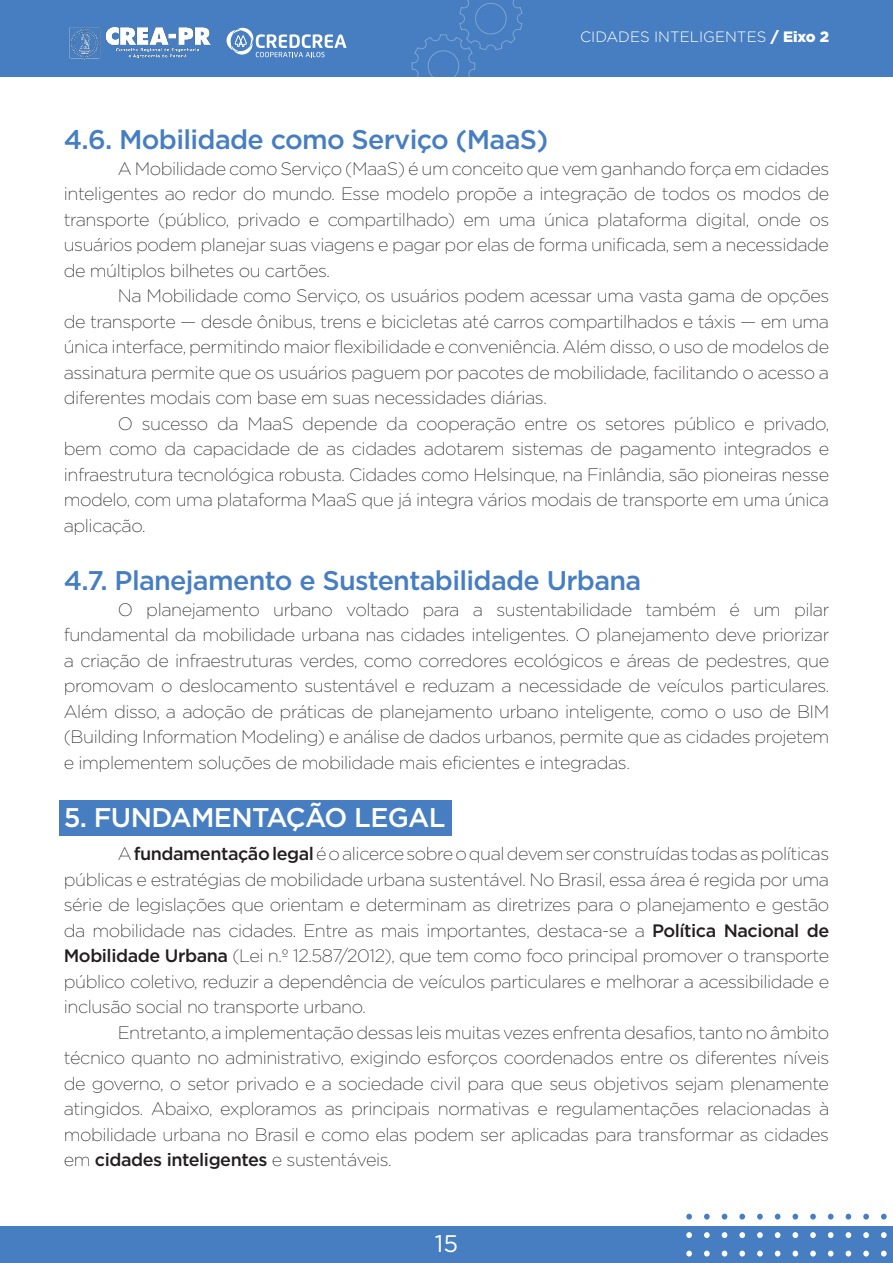
<style>
.page{position:relative;width:893px;height:1263px;background:#fff}
.page>*{position:absolute;margin:0;border:0;box-sizing:border-box;transform-origin:0 0}
.t1{font:500 27px "Gotham";letter-spacing:-.025em;color:#467ec1}
.t2{font:500 27px "Gotham";letter-spacing:-.025em;color:#fff}
.t3{font:24px "Gotham";color:#fff}
.t4{font:200 18px/25.5px "Gotham";letter-spacing:-.025em;color:#231f20;text-align:justify}
.t5{font:300 15px "Gotham";color:#fff}
.s1{font-weight:900}
.s2{font-weight:500}
</style>
<div class="page">
<div style="left:60px;top:800px;width:392px;height:35px;background:#467ec1"></div>
<div style="left:0;top:0;width:893px;height:77px;background:#467ec1"></div>
<div style="left:0;top:1226px;width:893px;height:37px;background:#467ec1"></div>
<svg style="left:412px;top:0;width:111px;height:77px"></svg>
<svg style="left:881px;top:1250px;width:6px;height:6px"></svg>
<svg style="left:863px;top:1250px;width:6px;height:6px"></svg>
<svg style="left:846px;top:1250px;width:5px;height:6px"></svg>
<svg style="left:828px;top:1250px;width:5px;height:6px"></svg>
<svg style="left:810px;top:1250px;width:6px;height:6px"></svg>
<svg style="left:792px;top:1250px;width:6px;height:6px"></svg>
<svg style="left:775px;top:1250px;width:5px;height:6px"></svg>
<svg style="left:757px;top:1250px;width:6px;height:6px"></svg>
<svg style="left:739px;top:1250px;width:6px;height:6px"></svg>
<svg style="left:722px;top:1250px;width:5px;height:6px"></svg>
<svg style="left:704px;top:1250px;width:6px;height:6px"></svg>
<svg style="left:686px;top:1250px;width:6px;height:6px"></svg>
<svg style="left:881px;top:1232px;width:6px;height:6px"></svg>
<svg style="left:863px;top:1232px;width:6px;height:6px"></svg>
<svg style="left:846px;top:1232px;width:5px;height:6px"></svg>
<svg style="left:828px;top:1232px;width:5px;height:6px"></svg>
<svg style="left:810px;top:1232px;width:6px;height:6px"></svg>
<svg style="left:792px;top:1232px;width:6px;height:6px"></svg>
<svg style="left:775px;top:1232px;width:5px;height:6px"></svg>
<svg style="left:757px;top:1232px;width:6px;height:6px"></svg>
<svg style="left:739px;top:1232px;width:6px;height:6px"></svg>
<svg style="left:722px;top:1232px;width:5px;height:6px"></svg>
<svg style="left:704px;top:1232px;width:6px;height:6px"></svg>
<svg style="left:686px;top:1232px;width:6px;height:6px"></svg>
<svg style="left:881px;top:1214px;width:6px;height:5px"></svg>
<svg style="left:863px;top:1214px;width:6px;height:5px"></svg>
<svg style="left:846px;top:1214px;width:5px;height:5px"></svg>
<svg style="left:828px;top:1214px;width:5px;height:5px"></svg>
<svg style="left:810px;top:1214px;width:6px;height:5px"></svg>
<svg style="left:792px;top:1214px;width:6px;height:5px"></svg>
<svg style="left:775px;top:1214px;width:5px;height:5px"></svg>
<svg style="left:757px;top:1214px;width:6px;height:5px"></svg>
<svg style="left:739px;top:1214px;width:6px;height:5px"></svg>
<svg style="left:722px;top:1214px;width:5px;height:5px"></svg>
<svg style="left:704px;top:1214px;width:6px;height:5px"></svg>
<svg style="left:686px;top:1214px;width:6px;height:5px"></svg>
<img style="left:69px;top:27px;width:142px;height:33px">
<svg style="left:227px;top:28px;width:120px;height:29px"></svg>
<p class="t5" style="left:580px;top:27px;width:250px">CIDADES INTELIGENTES <span class="s1">/ Eixo 2</span></p>
<h1 class="t1" style="left:64px;top:122px;width:486px">4.6. Mobilidade como Serviço (MaaS)</h1>
<p class="t4" style="left:64px;top:155px;width:767px;text-indent:54px">A Mobilidade como Serviço (MaaS) é um conceito que vem ganhando força em cidades inteligentes ao redor do mundo. Esse modelo propõe a integração de todos os modos de transporte (público, privado e compartilhado) em uma única plataforma digital, onde os usuários podem planejar suas viagens e pagar por elas de forma unificada, sem a necessidade de múltiplos bilhetes ou cartões.</p>
<p class="t4" style="left:64px;top:283px;width:767px;text-indent:54px">Na Mobilidade como Serviço, os usuários podem acessar uma vasta gama de opções de transporte — desde ônibus, trens e bicicletas até carros compartilhados e táxis — em uma única interface, permitindo maior flexibilidade e conveniência. Além disso, o uso de modelos de assinatura permite que os usuários paguem por pacotes de mobilidade, facilitando o acesso a diferentes modais com base em suas necessidades diárias.</p>
<p class="t4" style="left:64px;top:410px;width:767px;text-indent:54px">O sucesso da MaaS depende da cooperação entre os setores público e privado, bem como da capacidade de as cidades adotarem sistemas de pagamento integrados e infraestrutura tecnológica robusta. Cidades como Helsinque, na Finlândia, são pioneiras nesse modelo, com uma plataforma MaaS que já integra vários modais de transporte em uma única aplicação.</p>
<h1 class="t1" style="left:64px;top:563px;width:579px">4.7. Planejamento e Sustentabilidade Urbana</h1>
<p class="t4" style="left:64px;top:596px;width:767px;text-indent:54px">O planejamento urbano voltado para a sustentabilidade também é um pilar fundamental da mobilidade urbana nas cidades inteligentes. O planejamento deve priorizar a criação de infraestruturas verdes, como corredores ecológicos e áreas de pedestres, que promovam o deslocamento sustentável e reduzam a necessidade de veículos particulares.<br>Além disso, a adoção de práticas de planejamento urbano inteligente, como o uso de BIM (Building Information Modeling) e análise de dados urbanos, permite que as cidades projetem e implementem soluções de mobilidade mais eficientes e integradas.</p>
<h1 class="t2" style="left:64px;top:800px;width:383px">5. FUNDAMENTAÇÃO LEGAL</h1>
<p class="t4" style="left:64px;top:841px;width:767px;text-indent:54px">A <span class="s2">fundamentação legal</span> é o alicerce sobre o qual devem ser construídas todas as políticas públicas e estratégias de mobilidade urbana sustentável. No Brasil, essa área é regida por uma série de legislações que orientam e determinam as diretrizes para o planejamento e gestão da mobilidade nas cidades. Entre as mais importantes, destaca-se a <span class="s2">Política Nacional de Mobilidade Urbana</span> (Lei n.º 12.587/2012), que tem como foco principal promover o transporte público coletivo, reduzir a dependência de veículos particulares e melhorar a acessibilidade e inclusão social no transporte urbano.</p>
<p class="t4" style="left:64px;top:1019px;width:767px;text-indent:54px">Entretanto, a implementação dessas leis muitas vezes enfrenta desafios, tanto no âmbito técnico quanto no administrativo, exigindo esforços coordenados entre os diferentes níveis de governo, o setor privado e a sociedade civil para que seus objetivos sejam plenamente atingidos. Abaixo, exploramos as principais normativas e regulamentações relacionadas à mobilidade urbana no Brasil e como elas podem ser aplicadas para transformar as cidades em <span class="s2">cidades inteligentes</span> e sustentáveis.</p>
<h2 class="t3" style="left:435px;top:1228px;width:25px">15</h2>
</div>
